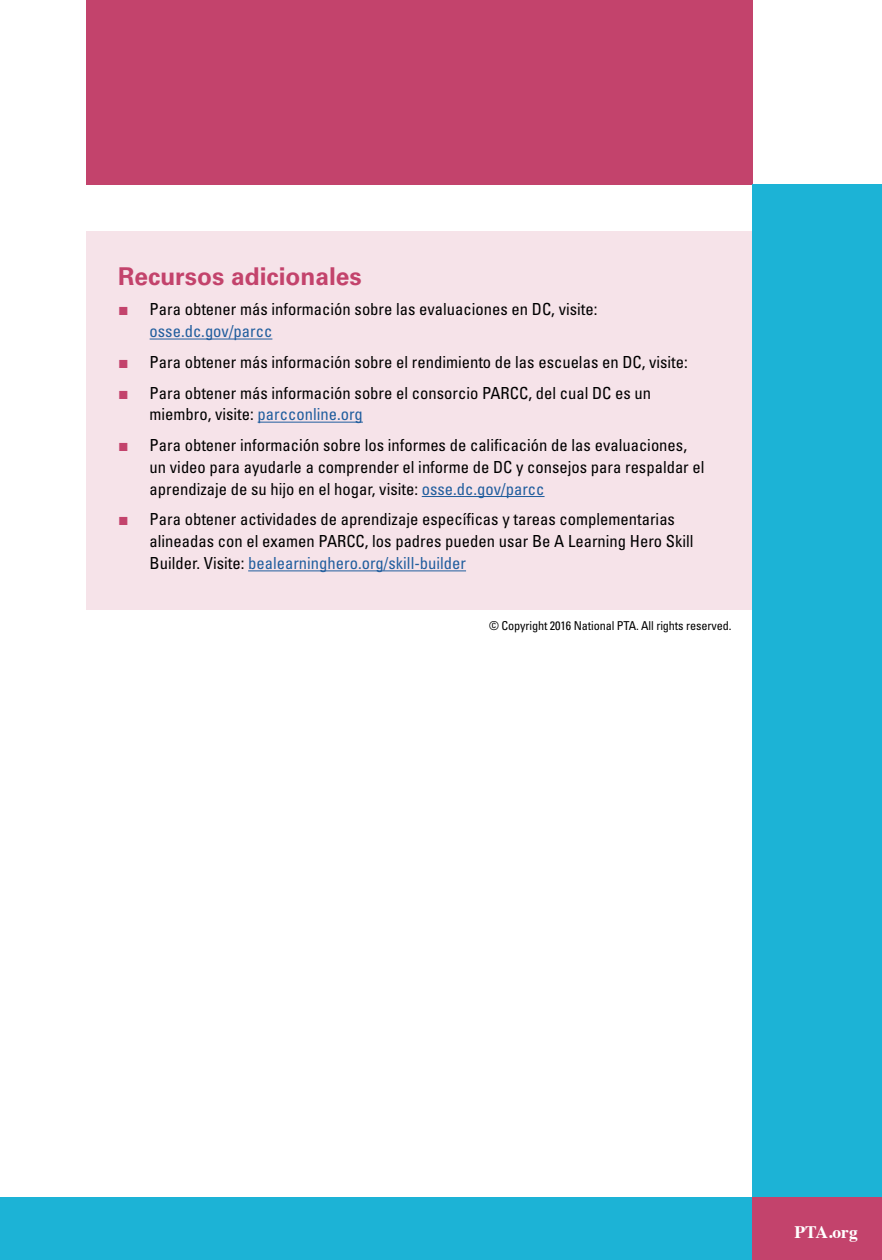
<style>
.page{position:relative;width:882px;height:1260px;background:#fff}
.page>*{position:absolute;margin:0;border:0;box-sizing:border-box;transform-origin:0 0}
.t1{font:700 24.5px "Univers LT Std";color:#c3436c}
.t2{font:700 17.5px "Times";color:#fff}
.t3{font:condensed 16.62px/21.9px "Univers LT Std";color:#000}
.t4{font:condensed 12.25px "Univers LT Std";letter-spacing:-.01em;color:#000}
.s1{font-family:"Arial";font-stretch:normal;font-size:17.5px;color:#c3436c}
.s2{color:#215e9e}
</style>
<div class="page">
<div style="left:86px;top:232px;width:699px;height:378px;background:#f6e3e9"></div>
<div style="left:86px;top:0;width:667px;height:184px;background:#c3436c"></div>
<div style="left:753px;top:184px;width:129px;height:1013px;background:#1cb3d6"></div>
<div style="left:0;top:1197px;width:763px;height:63px;background:#1cb3d6"></div>
<div style="left:753px;top:1197px;width:129px;height:63px;background:#c3436c"></div>
<hr style="left:150px;top:339px;width:122px;height:1px;background:#215e9e">
<hr style="left:258px;top:422px;width:105px;height:1px;background:#215e9e">
<hr style="left:422px;top:496px;width:123px;height:1px;background:#215e9e">
<hr style="left:248px;top:570px;width:218px;height:1px;background:#215e9e">
<h1 class="t1" style="left:118px;top:262px;width:245px">Recursos adicionales</h1>
<p class="t3" style="left:150px;top:298px;width:449px;text-indent:-32px"><span class="s1">■</span> Para obtener más información sobre las evaluaciones en DC, visite: <span class="s2">osse.dc.gov/parcc</span></p>
<p class="t3" style="left:118px;top:351px;width:571px"><span class="s1">■</span> Para obtener más información sobre el rendimiento de las escuelas en DC, visite:</p>
<p class="t3" style="left:150px;top:382px;width:503px;text-indent:-32px"><span class="s1">■</span> Para obtener más información sobre el consorcio PARCC, del cual DC es un miembro, visite: <span class="s2">parcconline.org</span></p>
<p class="t3" style="left:150px;top:434px;width:556px;text-indent:-32px"><span class="s1">■</span> Para obtener información sobre los informes de calificación de las evaluaciones, un video para ayudarle a comprender el informe de DC y consejos para respaldar el aprendizaje de su hijo en el hogar, visite: <span class="s2">osse.dc.gov/parcc</span></p>
<p class="t3" style="left:150px;top:508px;width:545px;text-indent:-32px"><span class="s1">■</span> Para obtener actividades de aprendizaje específicas y tareas complementarias alineadas con el examen PARCC, los padres pueden usar Be A Learning Hero Skill<br>Builder. Visite: <span class="s2">bealearninghero.org/skill-builder</span></p>
<p class="t4" style="left:489px;top:618px;width:244px">© Copyright 2016 National PTA. All rights reserved.</p>
<p class="t2" style="left:794px;top:1216px;width:65px">PTA.org</p>
</div>
